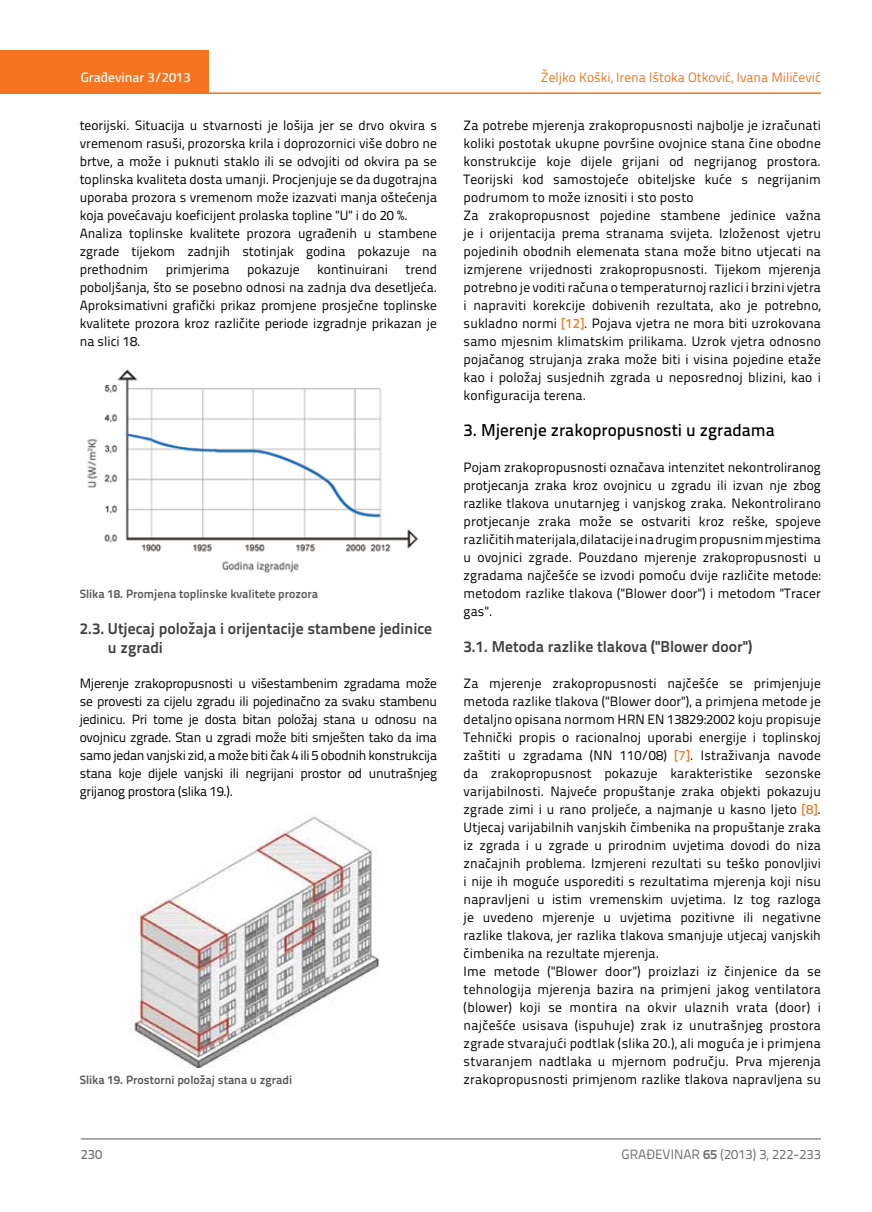
<style>
.page{position:relative;width:872px;height:1212px;background:#fff}
.page>*{position:absolute;margin:0;border:0;box-sizing:border-box;transform-origin:0 0}
.t1{font:500 17.25px "Titillium Text 22 L";color:#000}
.t2{font:700 15.75px/19.5px "Titillium Text 22 L";color:#414042}
.t3{font:13.5px/18px "Titillium Text 22 L";letter-spacing:.01em;color:#000}
.t4{font:13.5px "Titillium Text 22 L";color:#f47421}
.t5{font:13.5px "Titillium Text 22 L";color:#6d6e71}
.t6{font:500 13.5px "Titillium Text 22 L";color:#fff}
.t7{font:500 13.5px "Titillium Text 22 L";color:#797a7d}
.t8{font:700 12px "Titillium Text 22 L";color:#58595b}
.s1{font-weight:500;color:#f47421}
.s2{font-weight:700}
</style>
<div class="page">
<div style="left:0;top:50px;width:208px;height:44px;background:#f47421"></div>
<hr style="left:0;top:92px;width:821px;height:2px;background:#f47421">
<hr style="left:81px;top:1139px;width:740px;height:1px;background:#58595b">
<img style="left:87px;top:369px;width:332px;height:204px">
<img style="left:129px;top:816px;width:250px;height:251px">
<p class="t6" style="left:81px;top:67px;width:111px">Građevinar 3/2013</p>
<p class="t3" style="left:80px;top:115px;width:359px">teorijski. Situacija u stvarnosti je lošija jer se drvo okvira s vremenom rasuši, prozorska krila i doprozornici više dobro ne brtve, a može i puknuti staklo ili se odvojiti od okvira pa se toplinska kvaliteta dosta umanji. Procjenjuje se da dugotrajna uporaba prozora s vremenom može izazvati manja oštećenja koja povećavaju koeficijent prolaska topline "U" i do 20 %.<br>Analiza toplinske kvalitete prozora ugrađenih u stambene zgrade tijekom zadnjih stotinjak godina pokazuje na prethodnim</p>
<p class="t3" style="left:166px;top:259px;width:65px">primjerima</p>
<p class="t3" style="left:247px;top:259px;width:54px">pokazuje</p>
<p class="t3" style="left:317px;top:259px;width:72px">kontinuirani</p>
<p class="t3" style="left:80px;top:259px;width:359px;text-align:justify;text-indent:326px">trend poboljšanja, što se posebno odnosi na zadnja dva desetljeća.<br>Aproksimativni grafički prikaz promjene prosječne toplinske kvalitete prozora kroz različite periode izgradnje prikazan je na slici 18.</p>
<p class="t8" style="left:80px;top:584px;width:240px">Slika 18. Promjena toplinske kvalitete prozora</p>
<p class="t2" style="left:108px;top:618px;width:326px;text-indent:-28px">2.3. Utjecaj položaja i orijentacije stambene jedinice u zgradi</p>
<p class="t3" style="left:80px;top:673px;width:359px;text-align:justify">Mjerenje zrakopropusnosti u višestambenim zgradama može se provesti za cijelu zgradu ili pojedinačno za svaku stambenu jedinicu. Pri tome je dosta bitan položaj stana u odnosu na ovojnicu zgrade. Stan u zgradi može biti smješten tako da ima samo jedan vanjski zid, a može biti čak 4 ili 5 obodnih konstrukcija stana koje dijele vanjski ili negrijani prostor od unutrašnjeg grijanog prostora (slika 19.).</p>
<p class="t8" style="left:80px;top:1071px;width:214px">Slika 19. Prostorni položaj stana u zgradi</p>
<p class="t4" style="left:541px;top:68px;width:281px">Željko Koški, Irena Ištoka Otković, Ivana Miličević</p>
<p class="t3" style="left:463px;top:115px;width:359px">Za potrebe mjerenja zrakopropusnosti najbolje je izračunati koliki postotak ukupne površine ovojnice stana čine obodne konstrukcije koje dijele grijani od negrijanog prostora.<br>Teorijski kod samostojeće obiteljske kuće s negrijanim podrumom to može iznositi i sto posto<br>Za zrakopropusnost pojedine stambene jedinice važna je i orijentacija prema stranama svijeta. Izloženost vjetru pojedinih obodnih elemenata stana može bitno utjecati na izmjerene vrijednosti zrakopropusnosti. Tijekom mjerenja potrebno je voditi računa o temperaturnoj razlici i brzini vjetra i napraviti korekcije dobivenih rezultata, ako je potrebno, sukladno normi <span class="s1">[12]</span>. Pojava vjetra ne mora biti uzrokovana samo mjesnim klimatskim prilikama. Uzrok vjetra odnosno pojačanog strujanja zraka može biti i visina pojedine etaže kao i položaj susjednih zgrada u neposrednoj blizini, kao i konfiguracija terena.</p>
<p class="t1" style="left:463px;top:417px;width:312px">3. Mjerenje zrakopropusnosti u zgradama</p>
<p class="t3" style="left:463px;top:457px;width:359px;text-align:justify">Pojam zrakopropusnosti označava intenzitet nekontroliranog protjecanja zraka kroz ovojnicu u zgradu ili izvan nje zbog razlike tlakova unutarnjeg i vanjskog zraka. Nekontrolirano protjecanje zraka može se ostvariti kroz reške, spojeve različitih materijala, dilatacije i na drugim propusnim mjestima u ovojnici zgrade. Pouzdano mjerenje zrakopropusnosti u zgradama najčešće se izvodi pomoću dvije različite metode: metodom razlike tlakova ("Blower door") i metodom "Tracer gas".</p>
<p class="t2" style="left:463px;top:636px;width:290px">3.1. Metoda razlike tlakova ("Blower door")</p>
<p class="t3" style="left:463px;top:673px;width:359px">Za mjerenje zrakopropusnosti najčešće se primjenjuje metoda razlike tlakova ("Blower door"), a primjena metode je detaljno opisana normom HRN EN 13829:2002 koju propisuje Tehnički propis o racionalnoj uporabi energije i toplinskoj zaštiti u zgradama (NN 110/08) <span class="s1">[7]</span>. Istraživanja navode da zrakopropusnost pokazuje karakteristike sezonske varijabilnosti. Najveće propuštanje zraka objekti pokazuju zgrade zimi i u rano proljeće, a najmanje u kasno ljeto <span class="s1">[8]</span>.<br>Utjecaj varijabilnih vanjskih čimbenika na propuštanje zraka iz zgrada i u zgrade u prirodnim uvjetima dovodi do niza značajnih problema. Izmjereni rezultati su teško ponovljivi i nije ih moguće usporediti s rezultatima mjerenja koji nisu napravljeni u istim vremenskim uvjetima. Iz tog razloga je uvedeno mjerenje u uvjetima pozitivne ili negativne razlike tlakova, jer razlika tlakova smanjuje utjecaj vanjskih čimbenika na rezultate mjerenja.<br>Ime metode ("Blower door") proizlazi iz činjenice da se tehnologija mjerenja bazira na primjeni jakog ventilatora (blower) koji se montira na okvir ulaznih vrata (door) i najčešće usisava (ispuhuje) zrak iz unutrašnjeg prostora zgrade stvarajući podtlak (slika 20.), ali moguća je i primjena stvaranjem nadtlaka u mjernom području. Prva mjerenja zrakopropusnosti primjenom razlike tlakova napravljena su</p>
<p class="t7" style="left:81px;top:1144px;width:23px">230</p>
<p class="t5" style="left:621px;top:1144px;width:201px">GRAĐEVINAR <span class="s2">65</span> (2013) 3, 222-233</p>
</div>
